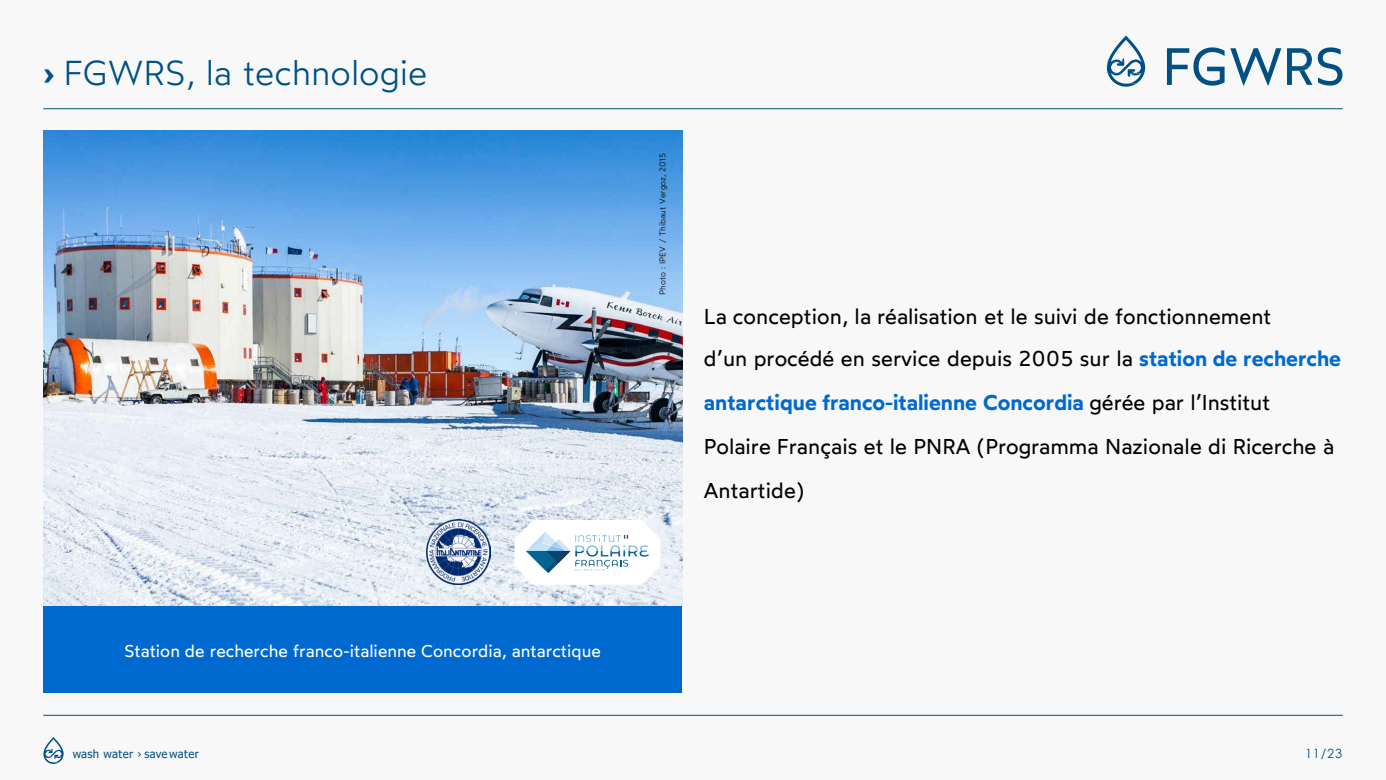
<style>
.page{position:relative;width:1386px;height:780px;background:#fff}
.page>*{position:absolute;margin:0;border:0;box-sizing:border-box;transform-origin:0 0}
.t1{font:300 34.56px "Wotfard";color:#005083}
.t2{font:21.44px/43.8px "Wotfard";letter-spacing:.005em;color:#000}
.t3{font:17.15px "Wotfard";letter-spacing:.005em;color:#fff}
.t4{font:12.69px "Century Gothic";color:#005083}
.t5{font:11.38px "Tahoma";letter-spacing:.025em;color:#005082}
.t6{font:300 8.31px "Wotfard";letter-spacing:.01em;color:#000}
.s1{font-weight:600}
.s2{font-weight:600;color:#0069d0}
</style>
<div class="page">
<div style="left:0;top:0;width:1385px;height:779px;background:#f8f8f8"></div>
<svg style="left:43px;top:737px;width:21px;height:26px"></svg>
<hr style="left:43px;top:108px;width:1299px;height:1px;background:#005083">
<hr style="left:43px;top:714px;width:1299px;height:1px;background:#005083">
<svg style="left:1166px;top:47px;width:58px;height:39px"></svg>
<svg style="left:1230px;top:47px;width:112px;height:39px"></svg>
<svg style="left:1106px;top:35px;width:38px;height:52px"></svg>
<img style="left:43px;top:130px;width:639px;height:476px">
<div style="left:43px;top:606px;width:639px;height:87px;background:#0069d0"></div>
<svg style="left:514px;top:520px;width:146px;height:64px"></svg>
<img style="left:575px;top:535px;width:74px;height:35px">
<img style="left:426px;top:519px;width:65px;height:65px">
<h2 class="t1" style="left:43px;top:51px;width:385px"><span class="s1">›</span> FGWRS, la technologie</h2>
<p class="t3" style="left:124px;top:639px;width:478px">Station de recherche franco-italienne Concordia, antarctique</p>
<p class="t6" style="left:657px;top:295px;width:144px;rotate:-90deg">Photo : IPEV / Thibaut Vergoz, 2015</p>
<p class="t2" style="left:703px;top:294px;width:569px">La conception, la réalisation et le suivi de fonctionnement</p>
<p class="t2" style="left:703px;top:336px;width:638px">d’un procédé en service depuis 2005 sur la <span class="s2">station de recherche antarctique franco-italienne Concordia</span> gérée par l’Institut Polaire Français et le PNRA (Programma Nazionale di Ricerche à Antartide)</p>
<p class="t5" style="left:73px;top:745px;width:128px">wash water › savewater</p>
<p class="t4" style="left:1304px;top:744px;width:39px">11/23</p>
</div>
